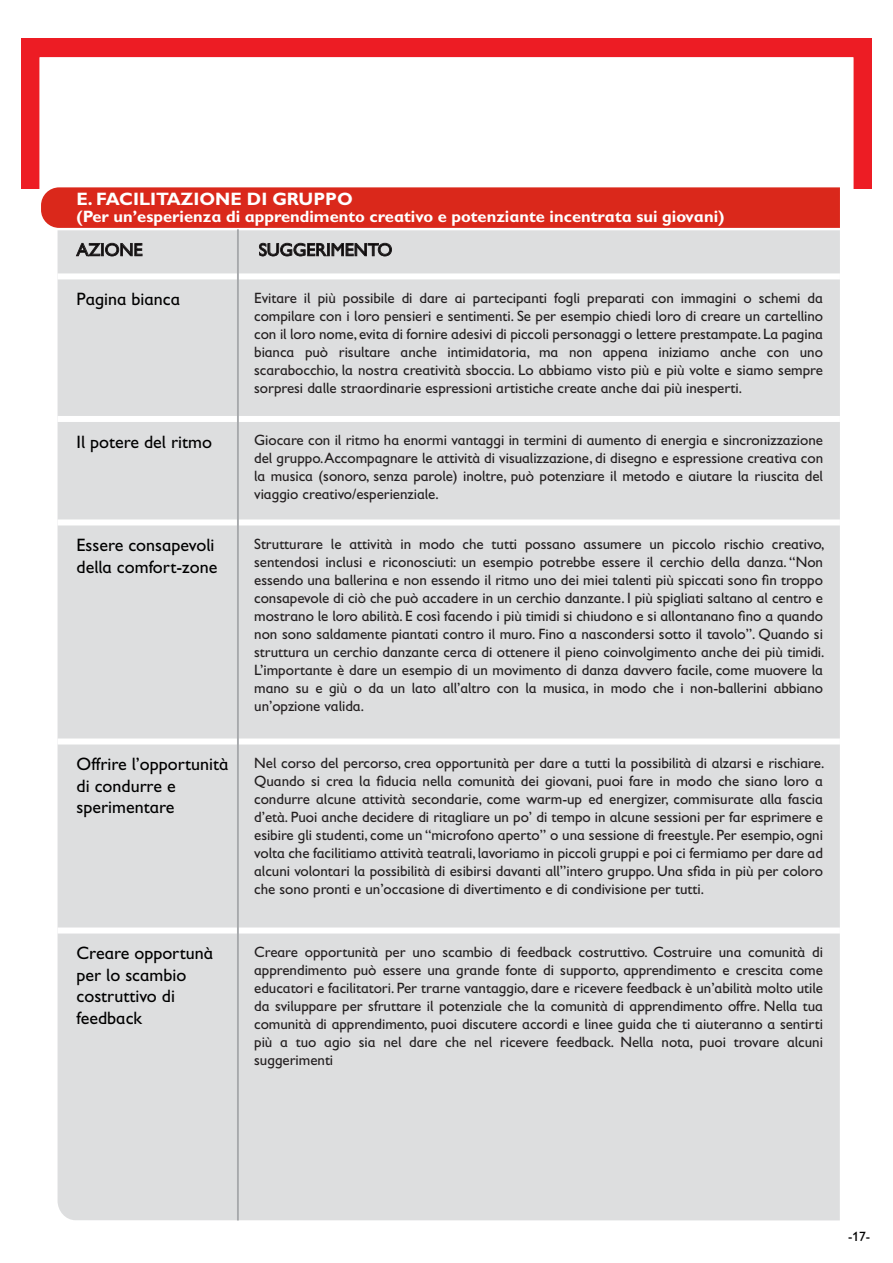
<style>
.page{position:relative;width:893px;height:1263px;background:#fff}
.page>*{position:absolute;margin:0;border:0;box-sizing:border-box;transform-origin:0 0}
.t1{font:18px/21.6px "Gill Sans Infant Std";color:#000}
.t2{font:700 18px "Gill Sans Infant Std";color:#fff}
.t3{font:700 16.5px "Gill Sans Infant Std";color:#fff}
.t4{font:15px/18px "Gill Sans Infant Std";letter-spacing:-.005em;color:#231f20;text-align:justify}
.t5{font:13.5px "Gill Sans Infant Std";color:#000}
</style>
<div class="page">
<img style="left:21px;top:38px;width:851px;height:150px">
<div style="left:58px;top:230px;width:782px;height:990px;background:#dddedf"></div>
<div style="left:41px;top:187px;width:799px;height:41px;background:#da281b"></div>
<div style="left:58px;top:273px;width:782px;height:6px;background:#fff"></div>
<div style="left:58px;top:416px;width:782px;height:6px;background:#fff"></div>
<div style="left:58px;top:519px;width:782px;height:6px;background:#fff"></div>
<div style="left:58px;top:738px;width:782px;height:6px;background:#fff"></div>
<div style="left:58px;top:927px;width:782px;height:6px;background:#fff"></div>
<svg style="left:76px;top:243px;width:66px;height:13px"></svg>
<svg style="left:259px;top:243px;width:133px;height:13px"></svg>
<hr style="left:237px;top:229px;width:2px;height:991px;background:#a7a9ac">
<p class="t2" style="left:77px;top:189px;width:278px">E. FACILITAZIONE DI GRUPPO</p>
<p class="t3" style="left:77px;top:207px;width:649px">(Per un’esperienza di apprendimento creativo e potenziante incentrata sui giovani)</p>
<p class="t1" style="left:77px;top:239px;width:68px">AZIONE</p>
<p class="t1" style="left:259px;top:239px;width:135px">SUGGERIMENTO</p>
<p class="t1" style="left:77px;top:288px;width:105px">Pagina bianca</p>
<p class="t4" style="left:254px;top:288px;width:570px">Evitare il più possibile di dare ai partecipanti fogli preparati con immagini o schemi da compilare con i loro pensieri e sentimenti. Se per esempio chiedi loro di creare un cartellino con il loro nome, evita di fornire adesivi di piccoli personaggi o lettere prestampate. La pagina bianca può risultare anche intimidatoria, ma non appena iniziamo anche con uno scarabocchio, la nostra creatività sboccia. Lo abbiamo visto più e più volte e siamo sempre sorpresi dalle straordinarie espressioni artistiche create anche dai più inesperti.</p>
<p class="t1" style="left:77px;top:431px;width:137px">Il potere del ritmo</p>
<p class="t4" style="left:254px;top:431px;width:570px">Giocare con il ritmo ha enormi vantaggi in termini di aumento di energia e sincronizzazione del gruppo. Accompagnare le attività di visualizzazione, di disegno e espressione creativa con la musica (sonoro, senza parole) inoltre, può potenziare il metodo e aiutare la riuscita del viaggio creativo/esperienziale.</p>
<p class="t1" style="left:77px;top:534px;width:142px">Essere consapevoli della comfort-zone</p>
<p class="t4" style="left:254px;top:534px;width:572px">Strutturare le attività in modo che tutti possano assumere un piccolo rischio creativo, sentendosi inclusi e riconosciuti: un esempio potrebbe essere il cerchio della danza. “Non essendo una ballerina e non essendo il ritmo uno dei miei talenti più spiccati sono fin troppo consapevole di ciò che può accadere in un cerchio danzante. I più spigliati saltano al centro e mostrano le loro abilità. E così facendo i più timidi si chiudono e si allontanano fino a quando non sono saldamente piantati contro il muro. Fino a nascondersi sotto il tavolo”. Quando si struttura un cerchio danzante cerca di ottenere il pieno coinvolgimento anche dei più timidi.<br>L’importante è dare un esempio di un movimento di danza davvero facile, come muovere la mano su e giù o da un lato all’altro con la musica, in modo che i non-ballerini abbiano un’opzione valida.</p>
<p class="t1" style="left:77px;top:753px;width:153px">Offrire l’opportunità di condurre e sperimentare</p>
<p class="t4" style="left:254px;top:753px;width:572px">Nel corso del percorso, crea opportunità per dare a tutti la possibilità di alzarsi e rischiare.<br>Quando si crea la fiducia nella comunità dei giovani, puoi fare in modo che siano loro a condurre alcune attività secondarie, come warm-up ed energizer, commisurate alla fascia d’età. Puoi anche decidere di ritagliare un po’ di tempo in alcune sessioni per far esprimere e esibire gli studenti, come un “microfono aperto” o una sessione di freestyle. Per esempio, ogni volta che facilitiamo attività teatrali, lavoriamo in piccoli gruppi e poi ci fermiamo per dare ad alcuni volontari la possibilità di esibirsi davanti all’’intero gruppo. Una sfida in più per coloro che sono pronti e un’occasione di divertimento e di condivisione per tutti.</p>
<p class="t1" style="left:77px;top:942px;width:138px">Creare opportunà per lo scambio costruttivo di feedback</p>
<p class="t4" style="left:254px;top:942px;width:570px">Creare opportunità per uno scambio di feedback costruttivo. Costruire una comunità di apprendimento può essere una grande fonte di supporto, apprendimento e crescita come educatori e facilitatori. Per trarne vantaggio, dare e ricevere feedback è un’abilità molto utile da sviluppare per sfruttare il potenziale che la comunità di apprendimento offre. Nella tua comunità di apprendimento, puoi discutere accordi e linee guida che ti aiuteranno a sentirti più a tuo agio sia nel dare che nel ricevere feedback. Nella nota, puoi trovare alcuni suggerimenti</p>
<p class="t5" style="left:848px;top:1229px;width:24px">-17-</p>
</div>
